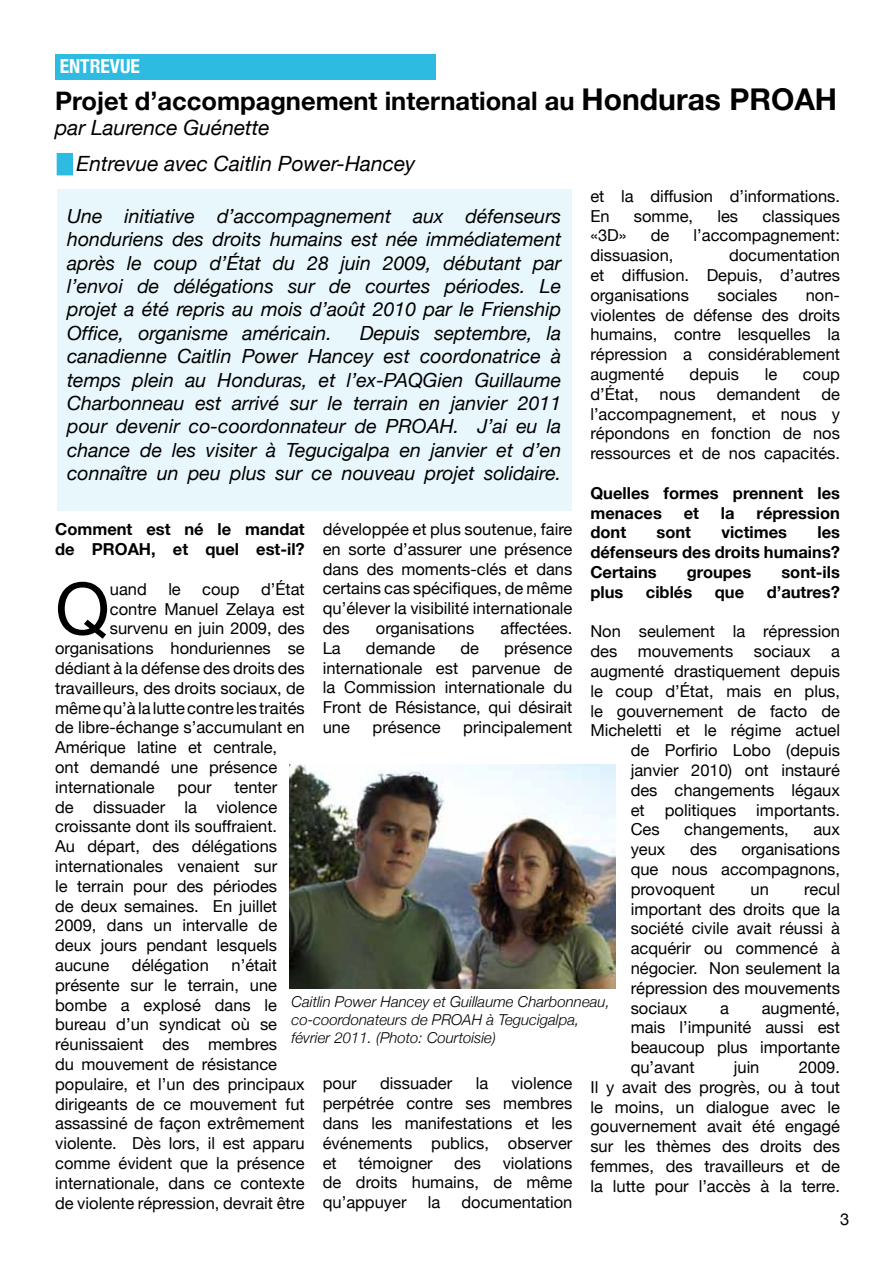
<style>
.page{position:relative;width:893px;height:1263px;background:#fff}
.page>*{position:absolute;margin:0;border:0;box-sizing:border-box;transform-origin:0 0}
.t1{font:72px "Helvetica Neue";color:#000}
.t2{font:700 25.5px "Helvetica Neue";color:#000}
.t3{font:italic 21px/36px "Helvetica Neue";color:#000}
.t4{font:italic 19.5px/23.4px "Helvetica Neue";color:#000;text-align:justify}
.t5{font:700 condensed 19.5px "Helvetica Neue";color:#fff}
.t6{font:16.5px/19.8px "Helvetica Neue";color:#000;text-align:justify}
.t7{font:700 16.5px/19.8px "Helvetica Neue";color:#000}
.t8{font:italic 300 15px/18px "Helvetica Neue";color:#000}
.s1{font-size:30px}
</style>
<div class="page">
<div style="left:55px;top:151px;width:20px;height:26px;background:#2dbbe2;border:2px solid #fff"></div>
<div style="left:55px;top:54px;width:381px;height:26px;background:#2dbbe2"></div>
<div style="left:57px;top:189px;width:515px;height:322px;background:#e8f7fc"></div>
<img style="left:290px;top:764px;width:326px;height:225px">
<p class="t5" style="left:60px;top:54px;width:82px">ENTREVUE</p>
<h2 class="t2" style="left:55px;top:85px;width:784px">Projet d’accompagnement international au <span class="s1">Honduras PROAH</span></h2>
<p class="t3" style="left:77px;top:109px;width:340px;text-indent:-22px">par Laurence Guénette<br>Entrevue avec Caitlin Power-Hancey</p>
<p class="t6" style="left:590px;top:186px;width:251px">et la diffusion d’informations.<br>En</p>
<p class="t4" style="left:67px;top:204px;width:496px">Une initiative d’accompagnement aux défenseurs honduriens des droits humains est née immédiatement après le coup d’État du 28 juin 2009, débutant par l’envoi de délégations sur de courtes périodes. Le projet a été repris au mois d’août 2010 par le Frienship Office, organisme américain.</p>
<p class="t6" style="left:634px;top:206px;width:61px">somme,</p>
<p class="t6" style="left:717px;top:206px;width:22px">les</p>
<p class="t6" style="left:762px;top:206px;width:79px">classiques</p>
<p class="t6" style="left:590px;top:225px;width:38px">«3D»</p>
<p class="t6" style="left:651px;top:225px;width:20px">de</p>
<p class="t6" style="left:694px;top:225px;width:148px">l’accompagnement:</p>
<p class="t6" style="left:590px;top:245px;width:85px">dissuasion,</p>
<p class="t6" style="left:590px;top:245px;width:251px;text-indent:139px">documentation et diffusion. Depuis, d’autres organisations</p>
<p class="t6" style="left:717px;top:285px;width:61px">sociales</p>
<p class="t6" style="left:590px;top:285px;width:251px;text-indent:215px">non&shy;violentes de défense des droits humains, contre lesquelles la répression a considérablement augmenté</p>
<p class="t4" style="left:67px;top:321px;width:496px;text-indent:293px">Depuis septembre, la canadienne Caitlin Power Hancey est coordonatrice à temps plein au Honduras, et l’ex-PAQGien Guillaume Charbonneau est arrivé sur le terrain en janvier 2011 pour devenir co-coordonnateur de PROAH. J’ai eu la chance de les visiter à Tegucigalpa en janvier et d’en connaître un peu plus sur ce nouveau projet solidaire.</p>
<p class="t6" style="left:690px;top:364px;width:51px">depuis</p>
<p class="t6" style="left:765px;top:364px;width:14px">le</p>
<p class="t6" style="left:803px;top:364px;width:39px">coup</p>
<p class="t6" style="left:590px;top:384px;width:50px">d’État,</p>
<p class="t6" style="left:660px;top:384px;width:38px">nous</p>
<p class="t6" style="left:717px;top:384px;width:85px">demandent</p>
<p class="t6" style="left:590px;top:384px;width:251px;text-indent:231px">de l’accompagnement, et nous y répondons en fonction de nos ressources et de nos capacités.</p>
<p class="t7" style="left:590px;top:483px;width:251px">Quelles formes prennent les menaces</p>
<p class="t7" style="left:684px;top:502px;width:17px">et</p>
<p class="t7" style="left:721px;top:502px;width:15px">la</p>
<p class="t7" style="left:757px;top:502px;width:85px">répression</p>
<p class="t6" style="left:323px;top:519px;width:251px">développée et plus soutenue, faire en sorte d’assurer une présence dans des moments-clés et dans certains cas spécifiques, de même qu’élever la visibilité internationale des</p>
<p class="t7" style="left:55px;top:519px;width:251px">Comment est né le mandat de PROAH, et quel est-il?</p>
<h1 class="t1" style="left:55px;top:566px;width:56px">Q</h1>
<p class="t6" style="left:110px;top:579px;width:38px">uand</p>
<p class="t6" style="left:168px;top:579px;width:14px">le</p>
<p class="t6" style="left:202px;top:579px;width:39px">coup</p>
<p class="t6" style="left:261px;top:579px;width:45px">d’État</p>
<p class="t7" style="left:590px;top:522px;width:37px">dont</p>
<p class="t7" style="left:656px;top:522px;width:36px">sont</p>
<p class="t7" style="left:721px;top:522px;width:67px">victimes</p>
<p class="t7" style="left:590px;top:522px;width:251px;text-align:justify;text-indent:227px">les défenseurs des droits humains?<br>Certains</p>
<p class="t7" style="left:687px;top:562px;width:66px">groupes</p>
<p class="t7" style="left:781px;top:562px;width:60px">sont-ils</p>
<p class="t7" style="left:590px;top:582px;width:34px">plus</p>
<p class="t7" style="left:646px;top:582px;width:48px">ciblés</p>
<p class="t7" style="left:715px;top:582px;width:31px">que</p>
<p class="t7" style="left:767px;top:582px;width:75px">d’autres?</p>
<p class="t6" style="left:590px;top:621px;width:251px">Non seulement la répression</p>
<p class="t6" style="left:590px;top:641px;width:251px">des mouvements sociaux a</p>
<p class="t6" style="left:590px;top:661px;width:251px">augmenté drastiquement depuis</p>
<p class="t6" style="left:590px;top:681px;width:251px">le coup d’État, mais en plus,</p>
<p class="t6" style="left:590px;top:701px;width:251px">le gouvernement de facto de</p>
<p class="t6" style="left:590px;top:720px;width:251px">Micheletti et le régime actuel</p>
<p class="t6" style="left:631px;top:740px;width:211px">de Porfirio Lobo (depuis</p>
<p class="t6" style="left:631px;top:760px;width:211px">janvier 2010) ont instauré</p>
<p class="t6" style="left:631px;top:780px;width:211px">des changements légaux</p>
<p class="t6" style="left:631px;top:800px;width:211px">et politiques importants.</p>
<p class="t6" style="left:631px;top:819px;width:31px">Ces</p>
<p class="t6" style="left:684px;top:819px;width:106px">changements,</p>
<p class="t6" style="left:813px;top:819px;width:28px">aux</p>
<p class="t6" style="left:631px;top:839px;width:36px">yeux</p>
<p class="t6" style="left:690px;top:839px;width:28px">des</p>
<p class="t6" style="left:110px;top:599px;width:196px">contre Manuel Zelaya est</p>
<p class="t6" style="left:110px;top:618px;width:196px">survenu en juin 2009, des</p>
<p class="t6" style="left:55px;top:638px;width:251px">organisations honduriennes se</p>
<p class="t6" style="left:55px;top:658px;width:251px">dédiant à la défense des droits des</p>
<p class="t6" style="left:55px;top:678px;width:251px">travailleurs, des droits sociaux, de</p>
<p class="t6" style="left:55px;top:698px;width:251px">même qu’à la lutte contre les traités</p>
<p class="t6" style="left:55px;top:717px;width:251px">de libre-échange s’accumulant en</p>
<p class="t6" style="left:55px;top:737px;width:223px">Amérique latine et centrale,</p>
<p class="t6" style="left:55px;top:757px;width:224px">ont demandé une présence</p>
<p class="t6" style="left:55px;top:777px;width:101px">internationale</p>
<p class="t6" style="left:178px;top:777px;width:35px">pour</p>
<p class="t6" style="left:376px;top:618px;width:100px">organisations</p>
<p class="t6" style="left:501px;top:618px;width:73px">affectées.</p>
<p class="t6" style="left:323px;top:638px;width:251px;text-indent:181px">présence internationale est parvenue de la Commission internationale du Front de Résistance, qui désirait une</p>
<p class="t6" style="left:323px;top:638px;width:20px">La</p>
<p class="t6" style="left:366px;top:638px;width:71px">demande</p>
<p class="t6" style="left:460px;top:638px;width:20px">de</p>
<p class="t6" style="left:373px;top:717px;width:70px">présence</p>
<p class="t6" style="left:463px;top:717px;width:111px">principalement</p>
<p class="t6" style="left:55px;top:777px;width:224px;text-indent:179px">tenter de dissuader la violence croissante dont ils souffraient.<br>Au départ, des délégations internationales venaient sur le terrain pour des périodes de deux semaines. En juillet 2009, dans un intervalle de deux jours pendant lesquels aucune</p>
<p class="t6" style="left:631px;top:839px;width:211px;text-indent:111px">organisations que nous accompagnons, provoquent</p>
<p class="t6" style="left:631px;top:879px;width:211px;text-indent:174px">recul important des droits que la société civile avait réussi à acquérir ou commencé à négocier. Non seulement la répression des mouvements sociaux</p>
<p class="t6" style="left:750px;top:879px;width:20px">un</p>
<p class="t6" style="left:55px;top:955px;width:251px;text-align:left;text-indent:176px">n’était présente sur le terrain, une bombe a explosé dans le bureau d’un syndicat où se réunissaient des membres<br>du mouvement de résistance populaire, et l’un des principaux dirigeants de ce mouvement fut assassiné de façon extrêmement violente. Dès lors, il est apparu comme évident que la présence internationale, dans ce contexte de violente répression, devrait être</p>
<p class="t6" style="left:132px;top:955px;width:79px">délégation</p>
<p class="t8" style="left:292px;top:992px;width:320px">Caitlin Power Hancey et Guillaume Charbonneau, co-coordonateurs de PROAH à Tegucigalpa, février 2011. (Photo: Courtoisie)</p>
<p class="t6" style="left:631px;top:998px;width:211px;text-indent:131px">augmenté, mais l’impunité aussi est beaucoup plus importante qu’avant</p>
<p class="t6" style="left:720px;top:998px;width:10px">a</p>
<p class="t6" style="left:734px;top:1057px;width:27px">juin</p>
<p class="t6" style="left:590px;top:1057px;width:251px;text-indent:208px">2009.<br>Il y avait des progrès, ou à tout le moins, un dialogue avec le gouvernement avait été engagé sur les thèmes des droits des femmes, des travailleurs et de la lutte pour l’accès à la terre.</p>
<p class="t6" style="left:323px;top:1073px;width:251px;text-indent:189px">violence perpétrée contre ses membres dans les manifestations et les événements publics, observer et</p>
<p class="t6" style="left:323px;top:1073px;width:35px">pour</p>
<p class="t6" style="left:380px;top:1073px;width:74px">dissuader</p>
<p class="t6" style="left:476px;top:1073px;width:14px">la</p>
<p class="t6" style="left:358px;top:1153px;width:76px">témoigner</p>
<p class="t6" style="left:454px;top:1153px;width:28px">des</p>
<p class="t6" style="left:323px;top:1153px;width:251px;text-indent:180px">violations de droits humains, de même qu’appuyer</p>
<p class="t6" style="left:428px;top:1192px;width:14px">la</p>
<p class="t6" style="left:461px;top:1192px;width:112px">documentation</p>
<p class="t6" style="left:840px;top:1209px;width:11px">3</p>
</div>
